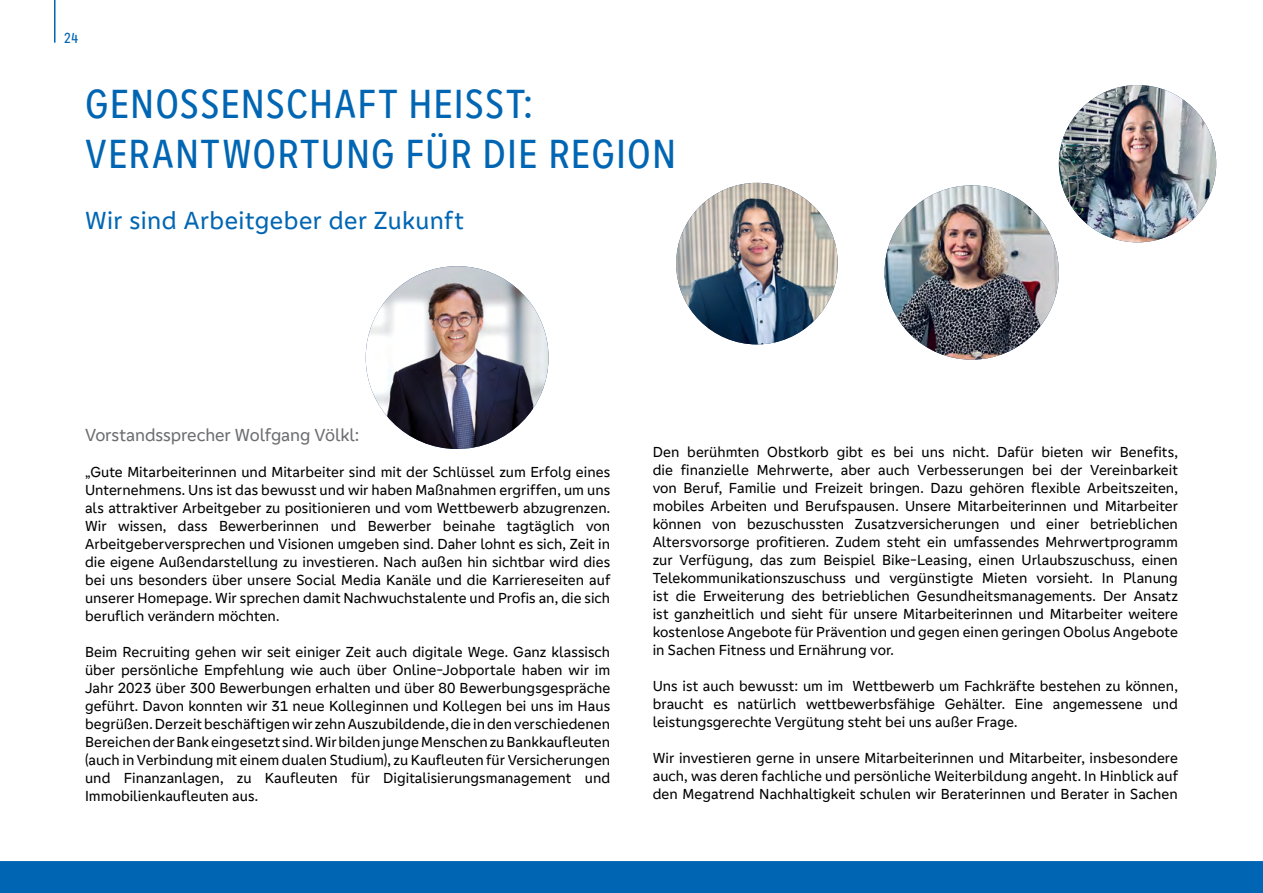
<style>
.page{position:relative;width:1263px;height:893px;background:#fff}
.page>*{position:absolute;margin:0;border:0;box-sizing:border-box;transform-origin:0 0}
.t1{font:condensed 42px/50.4px "Genos GFG";letter-spacing:.025em;color:#0066b3}
.t2{font:25.5px "Genos GFG";letter-spacing:.015em;color:#0066b3}
.t3{font:18px "Genos GFG";letter-spacing:-.005em;color:#6d6e71}
.t4{font:15px/18px "Genos GFG";color:#000;text-align:justify}
.t5{font:condensed 15px "Genos GFG";color:#0066b3}
</style>
<div class="page">
<img style="left:676px;top:183px;width:162px;height:161px;border-radius:81px">
<img style="left:884px;top:185px;width:175px;height:175px;border-radius:87px">
<img style="left:1059px;top:85px;width:157px;height:157px;border-radius:79px">
<img style="left:366px;top:266px;width:183px;height:183px;border-radius:91px">
<hr style="left:54px;top:0;width:2px;height:43px;background:#0066b3">
<div style="left:0;top:861px;width:1263px;height:32px;background:#0066b3"></div>
<p class="t5" style="left:64px;top:29px;width:16px">24</p>
<h1 class="t1" style="left:85px;top:79px;width:592px">GENOSSENSCHAFT HEISST:<br>VERANTWORTUNG FÜR DIE REGION</h1>
<h2 class="t2" style="left:85px;top:206px;width:380px">Wir sind Arbeitgeber der Zukunft</h2>
<p class="t3" style="left:85px;top:425px;width:276px">Vorstandssprecher Wolfgang Völkl:</p>
<p class="t4" style="left:85px;top:463px;width:527px">„Gute Mitarbeiterinnen und Mitarbeiter sind mit der Schlüssel zum Erfolg eines Unternehmens. Uns ist das bewusst und wir haben Maßnahmen ergriffen, um uns als attraktiver Arbeitgeber zu positionieren und vom Wettbewerb abzugrenzen.<br>Wir wissen, dass Bewerberinnen und Bewerber beinahe tagtäglich von Arbeitgeberversprechen und Visionen umgeben sind. Daher lohnt es sich, Zeit in die eigene Außendarstellung zu investieren. Nach außen hin sichtbar wird dies bei uns besonders über unsere Social Media Kanäle und die Karriereseiten auf unserer Homepage. Wir sprechen damit Nachwuchstalente und Profis an, die sich beruflich verändern möchten.</p>
<p class="t4" style="left:85px;top:643px;width:527px">Beim Recruiting gehen wir seit einiger Zeit auch digitale Wege. Ganz klassisch über persönliche Empfehlung wie auch über Online-Jobportale haben wir im Jahr 2023 über 300 Bewerbungen erhalten und über 80 Bewerbungsgespräche geführt. Davon konnten wir 31 neue Kolleginnen und Kollegen bei uns im Haus begrüßen. Derzeit beschäftigen wir zehn Auszubildende, die in den verschiedenen Bereichen der Bank eingesetzt sind. Wir bilden junge Menschen zu Bankkaufleuten (auch in Verbindung mit einem dualen Studium), zu Kaufleuten für Versicherungen und Finanzanlagen, zu Kaufleuten für Digitalisierungsmanagement und Immobilienkaufleuten aus.</p>
<p class="t4" style="left:653px;top:443px;width:527px">Den berühmten Obstkorb gibt es bei uns nicht. Dafür bieten wir Benefits, die finanzielle Mehrwerte, aber auch Verbesserungen bei der Vereinbarkeit von Beruf, Familie und Freizeit bringen. Dazu gehören flexible Arbeitszeiten, mobiles Arbeiten und Berufspausen. Unsere Mitarbeiterinnen und Mitarbeiter können von bezuschussten Zusatzversicherungen und einer betrieblichen Altersvorsorge profitieren. Zudem steht ein umfassendes Mehrwertprogramm zur Verfügung, das zum Beispiel Bike-Leasing, einen Urlaubszuschuss, einen Telekommunikationszuschuss und vergünstigte Mieten vorsieht. In Planung ist die Erweiterung des betrieblichen Gesundheitsmanagements. Der Ansatz ist ganzheitlich und sieht für unsere Mitarbeiterinnen und Mitarbeiter weitere kostenlose Angebote für Prävention und gegen einen geringen Obolus Angebote in Sachen Fitness und Ernährung vor.</p>
<p class="t4" style="left:653px;top:677px;width:527px">Uns ist auch bewusst: um im Wettbewerb um Fachkräfte bestehen zu können, braucht es natürlich wettbewerbsfähige Gehälter. Eine angemessene und leistungsgerechte Vergütung steht bei uns außer Frage.</p>
<p class="t4" style="left:653px;top:749px;width:527px">Wir investieren gerne in unsere Mitarbeiterinnen und Mitarbeiter, insbesondere auch, was deren fachliche und persönliche Weiterbildung angeht. In Hinblick auf den Megatrend Nachhaltigkeit schulen wir Beraterinnen und Berater in Sachen</p>
</div>
